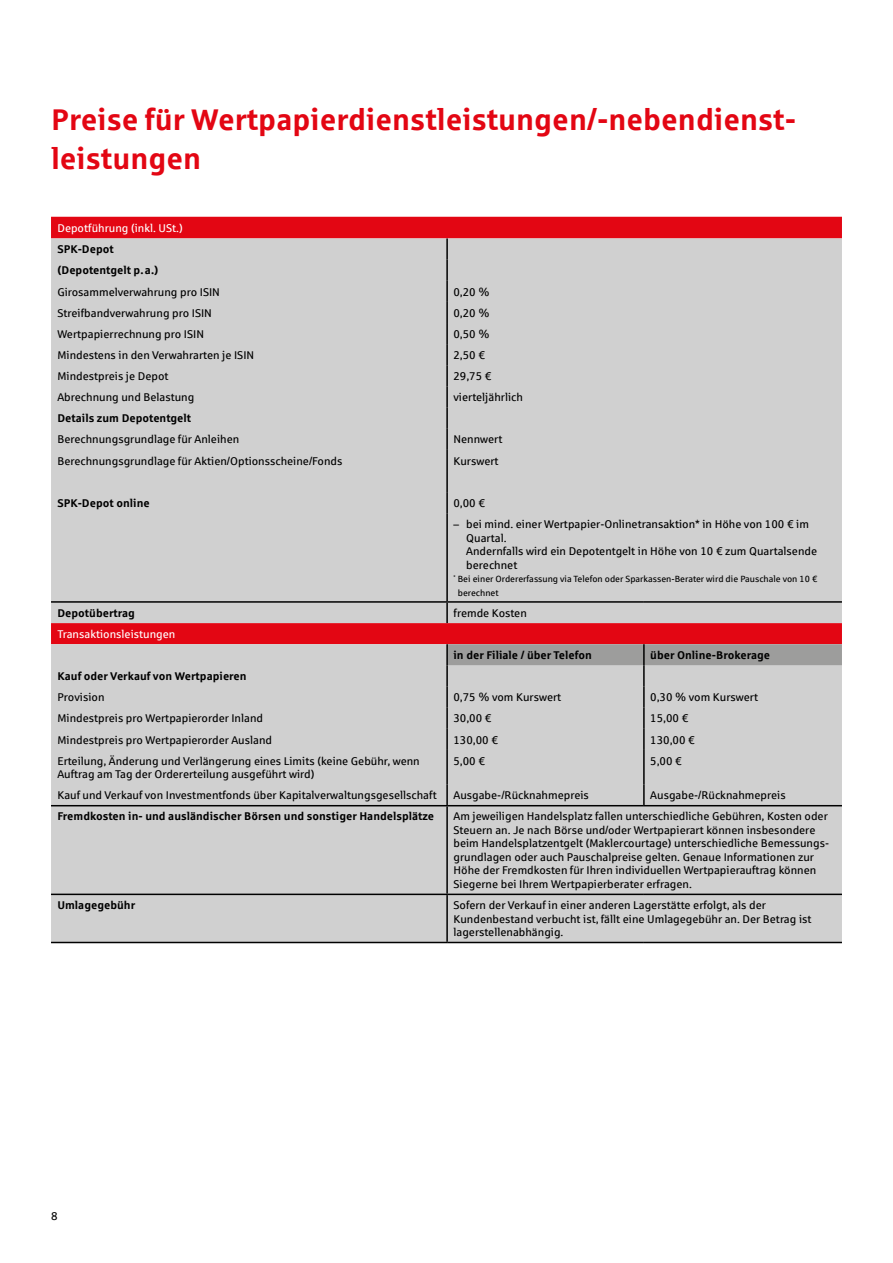
<style>
.page{position:relative;width:893px;height:1263px;background:#fff}
.page>*{position:absolute;margin:0;border:0;box-sizing:border-box;transform-origin:0 0}
.t1{font:700 30px/39px "Sparkasse Rg";color:#e30613}
.t2{font:11.25px/13.5px "Sparkasse Rg Regular 2";color:#000}
.t3{font:11.25px "Sparkasse Rg";color:#000}
.t4{font:700 11.25px/21.1px "Sparkasse Rg";color:#000}
.t5{font:11.25px "Sparkasse Rg Regular 2";color:#fff}
.t6{font:9px "Sparkasse Rg";color:#000}
.t7{font:9px "Sparkasse Rg Regular 2";color:#000}
</style>
<div class="page">
<div style="left:51px;top:217px;width:791px;height:21px;background:#e30613"></div>
<div style="left:51px;top:238px;width:791px;height:704px;background:#d0d0d0"></div>
<div style="left:448px;top:644px;width:394px;height:21px;background:#9d9d9c"></div>
<hr style="left:446px;top:238px;width:2px;height:22px;background:#000">
<hr style="left:446px;top:260px;width:2px;height:21px;background:#000">
<hr style="left:446px;top:281px;width:2px;height:21px;background:#000">
<hr style="left:446px;top:302px;width:2px;height:21px;background:#000">
<hr style="left:446px;top:323px;width:2px;height:21px;background:#000">
<hr style="left:446px;top:344px;width:2px;height:21px;background:#000">
<hr style="left:446px;top:365px;width:2px;height:21px;background:#000">
<hr style="left:446px;top:386px;width:2px;height:22px;background:#000">
<hr style="left:446px;top:408px;width:2px;height:21px;background:#000">
<hr style="left:446px;top:429px;width:2px;height:21px;background:#000">
<hr style="left:446px;top:450px;width:2px;height:21px;background:#000">
<hr style="left:446px;top:471px;width:2px;height:21px;background:#000">
<hr style="left:446px;top:492px;width:2px;height:21px;background:#000">
<hr style="left:446px;top:513px;width:2px;height:88px;background:#000">
<hr style="left:446px;top:644px;width:2px;height:21px;background:#000">
<hr style="left:643px;top:644px;width:2px;height:21px;background:#000">
<hr style="left:446px;top:895px;width:2px;height:47px;background:#000">
<hr style="left:51px;top:601px;width:396px;height:2px;background:#000">
<hr style="left:447px;top:601px;width:197px;height:2px;background:#000">
<hr style="left:644px;top:601px;width:198px;height:2px;background:#000">
<hr style="left:51px;top:893px;width:396px;height:2px;background:#000">
<hr style="left:447px;top:893px;width:197px;height:2px;background:#000">
<hr style="left:644px;top:893px;width:198px;height:2px;background:#000">
<hr style="left:446px;top:603px;width:2px;height:20px;background:#000">
<hr style="left:51px;top:942px;width:396px;height:1px;background:#000">
<hr style="left:447px;top:942px;width:197px;height:1px;background:#000">
<hr style="left:644px;top:942px;width:198px;height:1px;background:#000">
<hr style="left:643px;top:686px;width:2px;height:22px;background:#000">
<hr style="left:643px;top:708px;width:2px;height:21px;background:#000">
<hr style="left:446px;top:665px;width:2px;height:21px;background:#000">
<hr style="left:446px;top:686px;width:2px;height:22px;background:#000">
<hr style="left:446px;top:708px;width:2px;height:21px;background:#000">
<hr style="left:446px;top:729px;width:2px;height:21px;background:#000">
<hr style="left:446px;top:750px;width:2px;height:34px;background:#000">
<hr style="left:446px;top:784px;width:2px;height:21px;background:#000">
<hr style="left:446px;top:806px;width:2px;height:87px;background:#000">
<hr style="left:643px;top:665px;width:2px;height:21px;background:#000">
<hr style="left:643px;top:729px;width:2px;height:21px;background:#000">
<hr style="left:643px;top:750px;width:2px;height:34px;background:#000">
<hr style="left:643px;top:784px;width:2px;height:21px;background:#000">
<hr style="left:51px;top:805px;width:396px;height:1px;background:#000">
<hr style="left:447px;top:805px;width:197px;height:1px;background:#000">
<hr style="left:644px;top:805px;width:198px;height:1px;background:#000">
<h1 class="t1" style="left:51px;top:99px;width:747px">Preise für Wertpapierdienstleistungen/-nebendienst&shy;leistungen</h1>
<p class="t5" style="left:57px;top:221px;width:127px">Depotführung (inkl. USt.)</p>
<p class="t4" style="left:57px;top:238px;width:102px">SPK-Depot (Depotentgelt p.a.)</p>
<p class="t2" style="left:57px;top:285px;width:164px">Girosammelverwahrung pro ISIN</p>
<p class="t2" style="left:453px;top:285px;width:38px">0,20 %</p>
<p class="t2" style="left:57px;top:306px;width:156px">Streifbandverwahrung pro ISIN</p>
<p class="t2" style="left:453px;top:306px;width:38px">0,20 %</p>
<p class="t2" style="left:57px;top:327px;width:148px">Wertpapierrechnung pro ISIN</p>
<p class="t3" style="left:453px;top:327px;width:38px">0,50 %</p>
<p class="t2" style="left:57px;top:348px;width:198px">Mindestens in den Verwahrarten je ISIN</p>
<p class="t3" style="left:453px;top:348px;width:33px">2,50 €</p>
<p class="t2" style="left:57px;top:369px;width:113px">Mindestpreis je Depot</p>
<p class="t3" style="left:453px;top:369px;width:39px">29,75 €</p>
<p class="t2" style="left:57px;top:390px;width:138px">Abrechnung und Belastung</p>
<p class="t2" style="left:453px;top:390px;width:71px">vierteljährlich</p>
<p class="t4" style="left:57px;top:407px;width:135px">Details zum Depotentgelt</p>
<p class="t2" style="left:57px;top:432px;width:183px">Berechnungsgrundlage für Anleihen</p>
<p class="t2" style="left:453px;top:432px;width:51px">Nennwert</p>
<p class="t3" style="left:57px;top:454px;width:287px">Berechnungsgrundlage für Aktien/Optionsscheine/Fonds</p>
<p class="t2" style="left:453px;top:454px;width:47px">Kurswert</p>
<p class="t4" style="left:57px;top:492px;width:94px">SPK-Depot online</p>
<p class="t3" style="left:453px;top:496px;width:33px">0,00 €</p>
<p class="t3" style="left:453px;top:517px;width:357px">– bei mind. einer Wertpapier-Onlinetransaktion* in Höhe von 100 € im</p>
<p class="t2" style="left:466px;top:531px;width:42px">Quartal.</p>
<p class="t3" style="left:466px;top:544px;width:352px">Andernfalls wird ein Depotentgelt in Höhe von 10 € zum Quartalsende</p>
<p class="t2" style="left:466px;top:558px;width:53px">berechnet</p>
<p class="t6" style="left:453px;top:573px;width:365px"><sup>*</sup> Bei einer Ordererfassung via Telefon oder Sparkassen-Berater wird die Pauschale von 10 €</p>
<p class="t7" style="left:458px;top:587px;width:42px">berechnet</p>
<p class="t4" style="left:57px;top:602px;width:79px">Depotübertrag</p>
<p class="t2" style="left:453px;top:606px;width:75px">fremde Kosten</p>
<p class="t5" style="left:57px;top:627px;width:119px">Transaktionsleistungen</p>
<p class="t4" style="left:453px;top:644px;width:140px">in der Filiale / über Telefon</p>
<p class="t4" style="left:650px;top:644px;width:121px">über Online-Brokerage</p>
<p class="t4" style="left:57px;top:665px;width:191px">Kauf oder Verkauf von Wertpapieren</p>
<p class="t2" style="left:57px;top:690px;width:49px">Provision</p>
<p class="t3" style="left:453px;top:690px;width:109px">0,75 % vom Kurswert</p>
<p class="t2" style="left:650px;top:690px;width:109px">0,30 % vom Kurswert</p>
<p class="t2" style="left:57px;top:711px;width:207px">Mindestpreis pro Wertpapierorder Inland</p>
<p class="t3" style="left:453px;top:711px;width:39px">30,00 €</p>
<p class="t3" style="left:650px;top:711px;width:39px">15,00 €</p>
<p class="t2" style="left:57px;top:732px;width:216px">Mindestpreis pro Wertpapierorder Ausland</p>
<p class="t3" style="left:453px;top:733px;width:46px">130,00 €</p>
<p class="t3" style="left:650px;top:733px;width:46px">130,00 €</p>
<p class="t2" style="left:57px;top:754px;width:364px">Erteilung, Änderung und Verlängerung eines Limits (keine Gebühr, wenn<br>Auftrag am Tag der Ordererteilung ausgeführt wird)</p>
<p class="t3" style="left:453px;top:754px;width:33px">5,00 €</p>
<p class="t3" style="left:650px;top:754px;width:33px">5,00 €</p>
<p class="t2" style="left:57px;top:788px;width:381px">Kauf und Verkauf von Investmentfonds über Kapitalverwaltungsgesellschaft</p>
<p class="t3" style="left:453px;top:788px;width:137px">Ausgabe-/Rücknahmepreis</p>
<p class="t3" style="left:650px;top:788px;width:137px">Ausgabe-/Rücknahmepreis</p>
<p class="t4" style="left:57px;top:805px;width:378px">Fremdkosten in- und ausländischer Börsen und sonstiger Handelsplätze</p>
<p class="t2" style="left:453px;top:809px;width:376px">Am jeweiligen Handelsplatz fallen unterschiedliche Gebühren, Kosten oder</p>
<p class="t3" style="left:453px;top:823px;width:363px">Steuern an. Je nach Börse und/oder Wertpapierart können insbesondere</p>
<p class="t2" style="left:453px;top:836px;width:377px">beim Handelsplatzentgelt (Maklercourtage) unterschiedliche Bemessungs&shy;grundlagen oder auch Pauschalpreise gelten. Genaue Informationen zur Höhe der Fremdkosten für Ihren individuellen Wertpapierauftrag können Siegerne bei Ihrem Wertpapierberater erfragen.</p>
<p class="t4" style="left:57px;top:894px;width:79px">Umlagegebühr</p>
<p class="t2" style="left:453px;top:898px;width:360px">Sofern der Verkauf in einer anderen Lagerstätte erfolgt, als der<br>Kundenbestand verbucht ist, fällt eine Umlagegebühr an. Der Betrag ist lagerstellenabhängig.</p>
<p class="t3" style="left:51px;top:1209px;width:8px">8</p>
</div>
